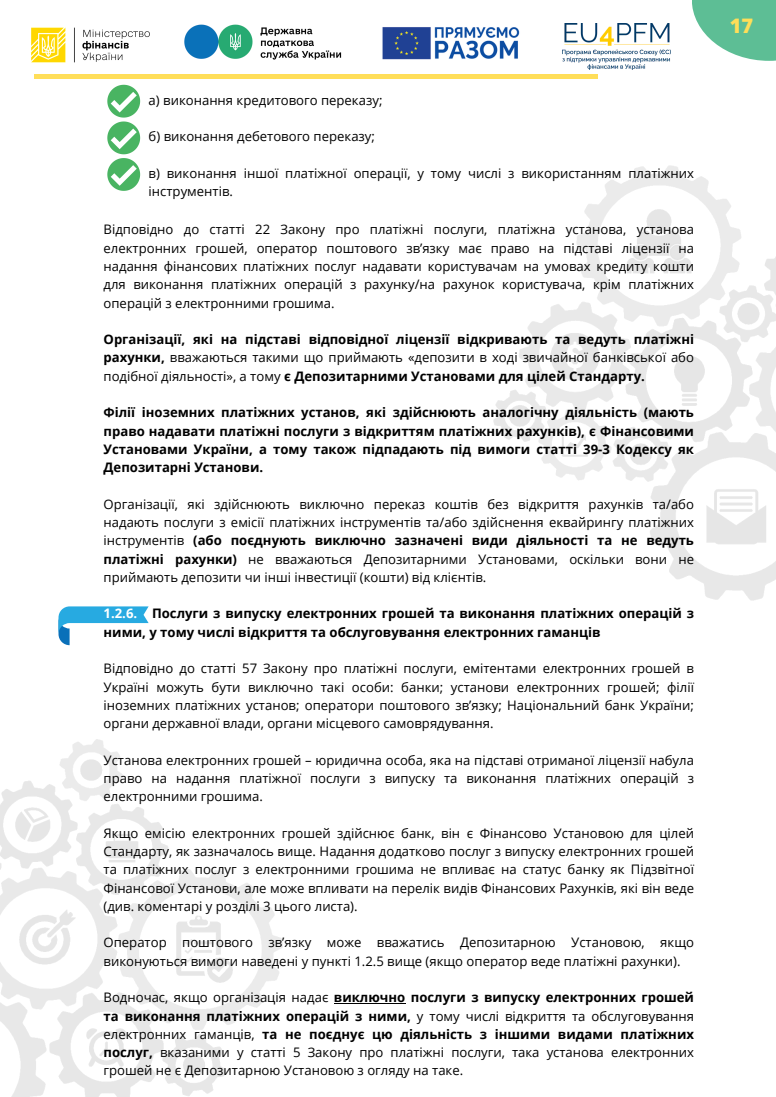
<style>
.page{position:relative;width:776px;height:1097px;background:#fff}
.page>*{position:absolute;margin:0;border:0;box-sizing:border-box;transform-origin:0 0}
.t1{font:800 20px "Open Sans";color:#ffde59}
.t2{font:13.12px/18.2px "Open Sans";color:#000;text-align:justify}
.t3{font:700 13.12px/18.2px "Open Sans";color:#000;text-align:justify}
.s1{font-weight:400}
.s2{font-weight:700}
.s3{color:#fff}
</style>
<div class="page">
<hr style="left:282px;top:75px;width:315px;height:4px;background:#ffde59">
<hr style="left:34px;top:75px;width:315px;height:4px;background:#ffde59">
<svg style="left:692px;top:0;width:84px;height:61px;fill:#5dbe95"></svg>
<img style="left:0;top:739px;width:282px;height:358px">
<img style="left:494px;top:166px;width:282px;height:434px">
<svg style="left:59px;top:606px;width:89px;height:39px"></svg>
<img style="left:31px;top:27px;width:119px;height:36px">
<img style="left:184px;top:24px;width:158px;height:36px">
<img style="left:382px;top:27px;width:138px;height:33px">
<img style="left:563px;top:23px;width:107px;height:47px">
<hr style="left:334px;top:1003px;width:71px;height:1px;background:#000">
<svg style="left:107px;top:85px;width:33px;height:106px"></svg>
<p class="t2" style="left:149px;top:90px;width:235px">а) виконання кредитового переказу;</p>
<p class="t2" style="left:149px;top:127px;width:228px">б) виконання дебетового переказу;</p>
<p class="t2" style="left:149px;top:164px;width:547px">в) виконання іншої платіжної операції, у тому числі з використанням платіжних інструментів.</p>
<p class="t2" style="left:104px;top:220px;width:592px">Відповідно до статті 22 Закону про платіжні послуги, платіжна установа, установа електронних грошей, оператор поштового зв’язку має право на підставі ліцензії на надання фінансових платіжних послуг надавати користувачам на умовах кредиту кошти для виконання платіжних операцій з рахунку/на рахунок користувача, крім платіжних операцій з електронними грошима.</p>
<p class="t3" style="left:104px;top:330px;width:592px">Організації, які на підставі відповідної ліцензії відкривають та ведуть платіжні рахунки, <span class="s1">вважаються такими що приймають «депозити в ході звичайної банківської або подібної діяльності», а тому</span> є Депозитарними Установами для цілей Стандарту.</p>
<p class="t3" style="left:104px;top:403px;width:592px">Філії іноземних платіжних установ, які здійснюють аналогічну діяльність (мають право надавати платіжні послуги з відкриттям платіжних рахунків), є Фінансовими Установами України, а тому також підпадають під вимоги статті 39-3 Кодексу як Депозитарні Установи.</p>
<p class="t2" style="left:104px;top:494px;width:592px">Організації, які здійснюють виключно переказ коштів без відкриття рахунків та/або надають послуги з емісії платіжних інструментів та/або здійснення еквайрингу платіжних інструментів <span class="s2">(або поєднують виключно зазначені види діяльності та не ведуть платіжні рахунки)</span> не вважаються Депозитарними Установами, оскільки вони не приймають депозити чи інші інвестиції (кошти) від клієнтів.</p>
<p class="t3" style="left:104px;top:604px;width:592px"><span class="s3">1.2.6.</span> Послуги з випуску електронних грошей та виконання платіжних операцій з ними, у тому числі відкриття та обслуговування електронних гаманців</p>
<p class="t2" style="left:104px;top:659px;width:592px">Відповідно до статті 57 Закону про платіжні послуги, емітентами електронних грошей в Україні можуть бути виключно такі особи: банки; установи електронних грошей; філії іноземних платіжних установ; оператори поштового зв’язку; Національний банк України; органи державної влади, органи місцевого самоврядування.</p>
<p class="t2" style="left:104px;top:750px;width:592px">Установа електронних грошей – юридична особа, яка на підставі отриманої ліцензії набула право на надання платіжної послуги з випуску та виконання платіжних операцій з електронними грошима.</p>
<p class="t2" style="left:104px;top:823px;width:592px">Якщо емісію електронних грошей здійснює банк, він є Фінансово Установою для цілей Стандарту, як зазначалось вище. Надання додатково послуг з випуску електронних грошей та платіжних послуг з електронними грошима не впливає на статус банку як Підзвітної Фінансової Установи, але може впливати на перелік видів Фінансових Рахунків, які він веде (див. коментарі у розділі 3 цього листа).</p>
<p class="t2" style="left:104px;top:933px;width:592px">Оператор поштового зв’язку може вважатись Депозитарною Установою, якщо виконуються вимоги наведені у пункті 1.2.5 вище (якщо оператор веде платіжні рахунки).</p>
<p class="t2" style="left:104px;top:988px;width:592px">Водночас, якщо організація надає <span class="s2">виключно послуги з випуску електронних грошей та виконання платіжних операцій з ними,</span> у тому числі відкриття та обслуговування електронних гаманців, <span class="s2">та не поєднує цю діяльність з іншими видами платіжних послуг,</span> вказаними у статті 5 Закону про платіжні послуги, така установа електронних грошей не є Депозитарною Установою з огляду на таке.</p>
<p class="t1" style="left:730px;top:12px;width:25px">17</p>
</div>
